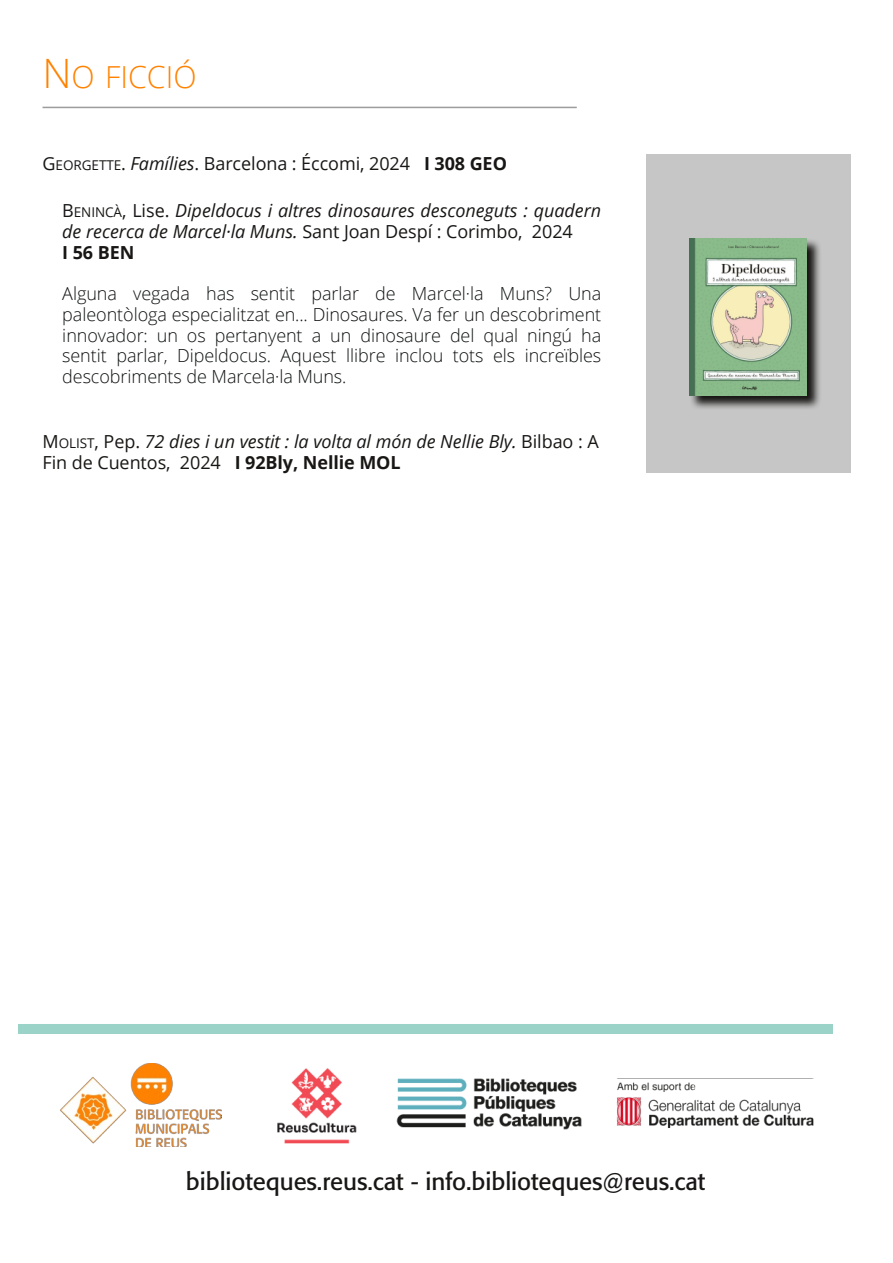
<style>
.page{position:relative;width:893px;height:1263px;background:#fff}
.page>*{position:absolute;margin:0;border:0;box-sizing:border-box;transform-origin:0 0}
.t1{font:300 30.3px "Open Sans";color:#ff8200}
.t2{font:24px "Formata";color:#181715}
.t3{font:300 18px/20.7px "Open Sans";letter-spacing:-.005em;color:#0f1111;text-align:justify}
.t4{font:italic 18px/20.7px "Open Sans";letter-spacing:-.005em;color:#181715}
.t5{font:18px "Open Sans";letter-spacing:-.005em;color:#181715}
.s1{font-size:40.5px}
.s2{font-size:13.5px}
.s3{font-style:italic}
.s4{font-weight:700}
.s5{font-style:normal}
.s6{font-style:normal;font-size:13.5px}
.s7{font-weight:700;font-style:normal}
</style>
<div class="page">
<hr style="left:43px;top:107px;width:534px;height:1px;background:#9d9c9c">
<div style="left:18px;top:1024px;width:815px;height:10px;background:#9cd3c9"></div>
<img style="left:277px;top:1068px;width:80px;height:76px">
<img style="left:396px;top:1078px;width:186px;height:52px">
<img style="left:60px;top:1064px;width:161px;height:83px">
<img style="left:616px;top:1078px;width:198px;height:50px">
<div style="left:646px;top:154px;width:204px;height:319px;background:#c6c6c6"></div>
<svg style="left:691px;top:240px;width:129px;height:169px;background:#676665"></svg>
<img style="left:690px;top:238px;width:117px;height:158px">
<h1 class="t1" style="left:43px;top:56px;width:156px"><span class="s1">N</span>O FICCIÓ</h1>
<p class="t5" style="left:43px;top:151px;width:466px">G<span class="s2">EORGETTE</span>. <span class="s3">Famílies</span>. Barcelona : Éccomi, 2024 <span class="s4">I 308 GEO</span></p>
<p class="t4" style="left:62px;top:200px;width:540px"><span class="s5">B</span><span class="s6">ENINCÀ</span><span class="s5">, Lise.</span> Dipeldocus i altres dinosaures desconeguts : quadern de recerca de Marcel·la Muns. <span class="s5">Sant Joan Despí : Corimbo, 2024<br></span><span class="s7">I 56 BEN</span></p>
<p class="t3" style="left:62px;top:283px;width:540px">Alguna vegada has sentit parlar de Marcel·la Muns? Una paleontòloga especialitzat en... Dinosaures. Va fer un descobriment innovador: un os pertanyent a un dinosaure del qual ningú ha sentit parlar, Dipeldocus. Aquest llibre inclou tots els increïbles descobriments de Marcela·la Muns.</p>
<p class="t4" style="left:43px;top:431px;width:558px"><span class="s5">M</span><span class="s6">OLIST</span><span class="s5">, Pep.</span> 72 dies i un vestit : la volta al món de Nellie Bly. <span class="s5">Bilbao : A<br>Fin de Cuentos, 2024</span> <span class="s7">I 92Bly, Nellie MOL</span></p>
<h2 class="t2" style="left:186px;top:1171px;width:521px">biblioteques.reus.cat - info.biblioteques@reus.cat</h2>
</div>
